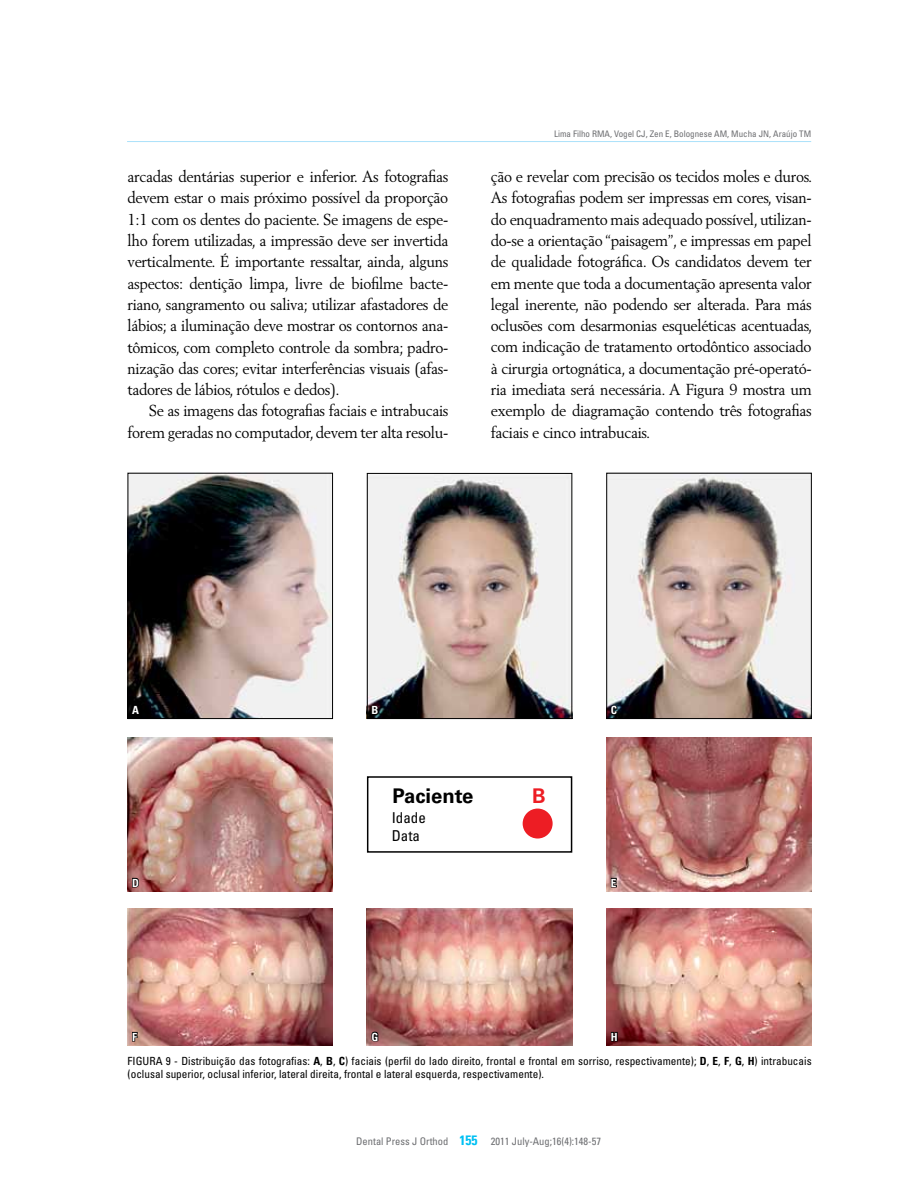
<style>
.page{position:relative;width:918px;height:1188px;background:#fff}
.page>*{position:absolute;margin:0;border:0;box-sizing:border-box;transform-origin:0 0}
.t1{font:700 20.25px "Univers";color:#000}
.t2{font:700 20.25px "Univers";color:#ed1d24}
.t3{font:15.75px/21.3px "Berling";letter-spacing:-.02em;color:#000;text-align:justify;scale:.95 1}
.t4{font:condensed 15px/18px "Univers";color:#000}
.t5{font:condensed 11.25px/13.5px "Univers";color:#000}
.t6{font:700 condensed 11.25px "Univers";color:#fff}
.t7{font:condensed 10.5px "Univers";color:#6d6e71}
.t8{font:condensed 9px "Univers";color:#6d6e71}
.s1{font-weight:700}
.s2{font-weight:700;font-size:13.5px;color:#00c0f3}
</style>
<div class="page">
<hr style="left:127px;top:141px;width:684px;height:1px;background:#abe1fa">
<img style="left:130px;top:475px;width:201px;height:242px">
<div style="left:128px;top:473px;width:205px;height:246px;border:1px solid #000"></div>
<img style="left:369px;top:475px;width:201px;height:242px">
<div style="left:367px;top:473px;width:205px;height:246px;border:1px solid #000"></div>
<img style="left:608px;top:475px;width:202px;height:242px">
<div style="left:606px;top:473px;width:206px;height:246px;border:1px solid #000"></div>
<img style="left:367px;top:909px;width:205px;height:136px">
<img style="left:606px;top:738px;width:206px;height:153px">
<img style="left:128px;top:908px;width:205px;height:137px">
<img style="left:128px;top:738px;width:205px;height:153px">
<img style="left:606px;top:908px;width:206px;height:137px">
<svg style="left:130px;top:694px;width:11px;height:22px"></svg>
<svg style="left:371px;top:704px;width:9px;height:12px"></svg>
<svg style="left:610px;top:704px;width:9px;height:13px"></svg>
<svg style="left:131px;top:1031px;width:7px;height:11px"></svg>
<svg style="left:370px;top:1031px;width:9px;height:12px"></svg>
<svg style="left:610px;top:1031px;width:8px;height:11px"></svg>
<svg style="left:131px;top:877px;width:9px;height:11px"></svg>
<svg style="left:610px;top:877px;width:8px;height:11px"></svg>
<div style="left:523px;top:809px;width:30px;height:30px;background:#ed1d24;border-radius:50%"></div>
<div style="left:367px;top:776px;width:205px;height:77px;border:2px solid #000"></div>
<p class="t3" style="left:128px;top:166px;width:339px">arcadas dentárias superior e inferior. As fotografias devem estar o mais próximo possível da proporção 1:1 com os dentes do paciente. Se imagens de espe&shy;lho forem utilizadas, a impressão deve ser invertida verticalmente. É importante ressaltar, ainda, alguns aspectos: dentição limpa, livre de biofilme bacte&shy;riano, sangramento ou saliva; utilizar afastadores de lábios; a iluminação deve mostrar os contornos ana&shy;tômicos, com completo controle da sombra; padro&shy;nização das cores; evitar interferências visuais (afas&shy;tadores de lábios, rótulos e dedos).</p>
<p class="t3" style="left:128px;top:400px;width:339px;text-align:right">Se as imagens das fotografias faciais e intrabucais forem geradas no computador, devem ter alta resolu-</p>
<p class="t8" style="left:554px;top:128px;width:259px">Lima Filho RMA, Vogel CJ, Zen E, Bolognese AM, Mucha JN, Araújo TM</p>
<p class="t3" style="left:491px;top:166px;width:340px">ção e revelar com precisão os tecidos moles e duros.<br>As fotografias podem ser impressas em cores, visan&shy;do enquadramento mais adequado possível, utilizan&shy;do-se a orientação “paisagem”, e impressas em papel de qualidade fotográfica. Os candidatos devem ter em mente que toda a documentação apresenta valor legal inerente, não podendo ser alterada. Para más oclusões com desarmonias esqueléticas acentuadas, com indicação de tratamento ortodôntico associado à cirurgia ortognática, a documentação pré-operató&shy;ria imediata será necessária. A Figura 9 mostra um exemplo de diagramação contendo três fotografias faciais e cinco intrabucais.</p>
<p class="t6" style="left:132px;top:704px;width:8px">A</p>
<p class="t6" style="left:371px;top:704px;width:8px">B</p>
<p class="t6" style="left:611px;top:704px;width:8px">C</p>
<p class="t1" style="left:393px;top:784px;width:82px">Paciente</p>
<p class="t2" style="left:532px;top:784px;width:15px">B</p>
<p class="t4" style="left:392px;top:808px;width:36px">Idade<br>Data</p>
<p class="t6" style="left:132px;top:876px;width:8px">D</p>
<p class="t6" style="left:611px;top:876px;width:7px">E</p>
<p class="t6" style="left:132px;top:1030px;width:6px">F</p>
<p class="t6" style="left:371px;top:1030px;width:8px">G</p>
<p class="t6" style="left:611px;top:1030px;width:8px">H</p>
<p class="t5" style="left:128px;top:1054px;width:686px">Figura 9 - Distribuição das fotografias: <span class="s1">A</span>, <span class="s1">B</span>, <span class="s1">C</span>) faciais (perfil do lado direito, frontal e frontal em sorriso, respectivamente); <span class="s1">D</span>, <span class="s1">E</span>, <span class="s1">F</span>, <span class="s1">G</span>, <span class="s1">H</span>) intrabucais (oclusal superior, oclusal inferior, lateral direita, frontal e lateral esquerda, respectivamente).</p>
<p class="t7" style="left:356px;top:1134px;width:246px">Dental Press J Orthod <span class="s2">155</span> 2011 July-Aug;16(4):148-57</p>
</div>
